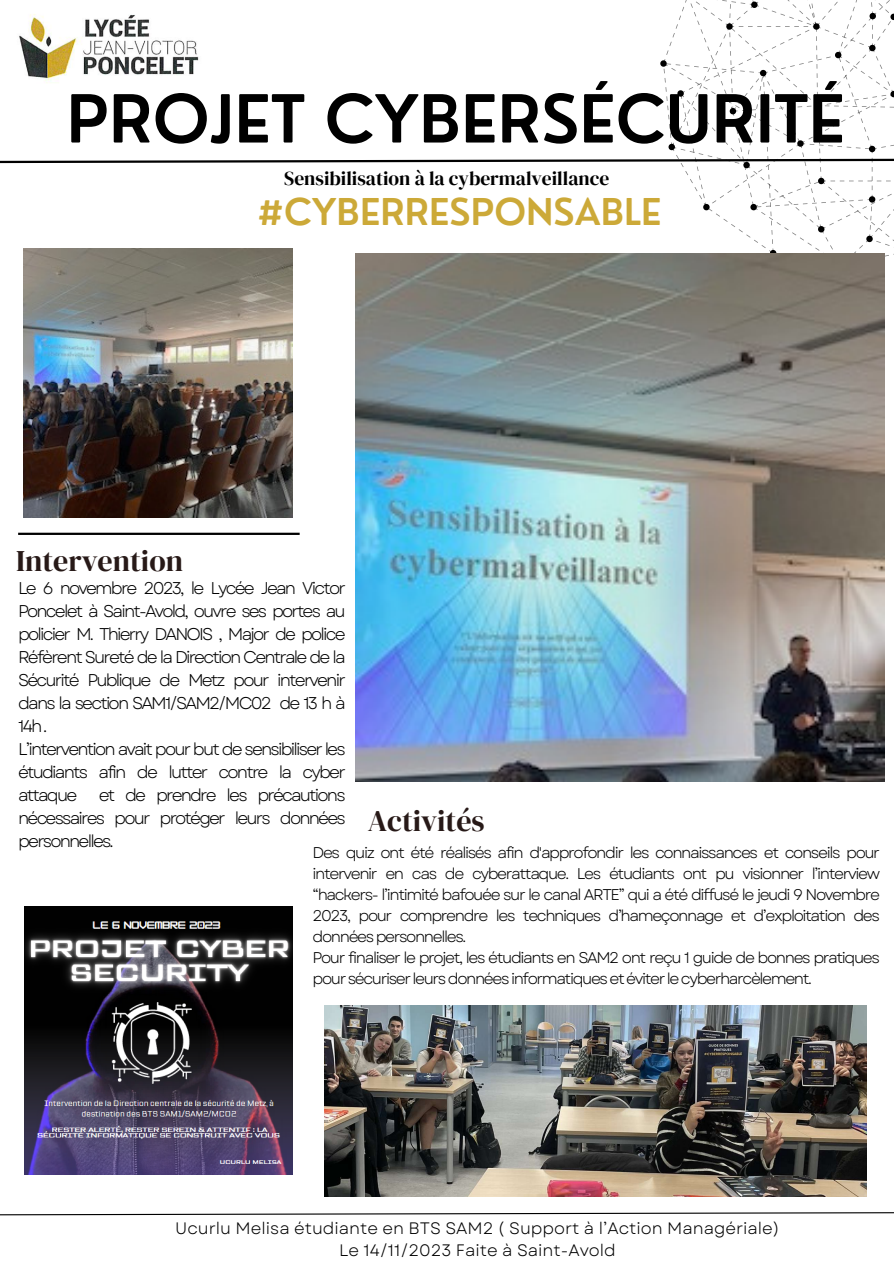
<style>
.page{position:relative;width:894px;height:1264px;background:#fff}
.page>*{position:absolute;margin:0;border:0;box-sizing:border-box;transform-origin:0 0}
.t1{font:600 64.5px "Nourd";color:#000}
.t2{font:600 36px "Nourd";color:#cca938}
.t3{font:30px "DM Serif Display";color:#271917}
.t4{font:19.5px "DM Serif Display";color:#000}
.t5{font:16.95px/23px "Garet";letter-spacing:-.11em;color:#000;text-align:justify}
.t6{font:16.5px "Garet";color:#000}
.t7{font:15.45px/21.1px "Garet";letter-spacing:-.09em;color:#000;text-align:justify}
</style>
<div class="page">
<svg style="left:0;top:0;width:894px;height:268px"></svg>
<svg style="left:0;top:1212px;width:893px;height:3px"></svg>
<hr style="left:18px;top:532px;width:281px;height:3px;background:#000">
<img style="left:355px;top:253px;width:529px;height:529px">
<img style="left:23px;top:248px;width:270px;height:269px">
<img style="left:25px;top:906px;width:268px;height:268px">
<img style="left:324px;top:1005px;width:542px;height:191px">
<img style="left:9px;top:9px;width:227px;height:77px">
<h4 class="t1" style="left:66px;top:78px;width:779px">PROJET CYBERSÉCURITÉ</h4>
<p class="t4" style="left:284px;top:165px;width:326px">Sensibilisation à la cybermalveillance</p>
<h2 class="t2" style="left:257px;top:188px;width:405px">#CYBERRESPONSABLE</h2>
<p class="t3" style="left:16px;top:540px;width:168px">Intervention</p>
<h3 class="t5" style="left:18px;top:576px;width:329px">Le 6 novembre 2023, le Lycée Jean Victor Poncelet à Saint-Avold, ouvre ses portes au policier M. Thierry DANOIS , Major de police Réfèrent Sureté de la Direction Centrale de la Sécurité Publique de Metz pour intervenir dans la section SAM1/SAM2/MC02 de 13 h à 14h .</h3>
<p class="t5" style="left:18px;top:737px;width:329px">L’intervention avait pour but de sensibiliser les étudiants afin de lutter contre la cyber attaque</p>
<p class="t5" style="left:18px;top:784px;width:329px;text-indent:81px">et de prendre les précautions nécessaires pour protéger leurs données personnelles.</p>
<p class="t3" style="left:367px;top:799px;width:118px">Activités</p>
<p class="t7" style="left:312px;top:841px;width:568px">Des quiz ont été réalisés afin d'approfondir les connaissances et conseils pour intervenir en cas de cyberattaque. Les étudiants ont pu visionner l’interview “hackers- l’intimité bafouée sur le canal ARTE” qui a été diffusé le jeudi 9 Novembre 2023, pour comprendre les techniques d’hameçonnage et d’exploitation des données personnelles.</p>
<h3 class="t7" style="left:312px;top:947px;width:568px">Pour finaliser le projet, les étudiants en SAM2 ont reçu 1 guide de bonnes pratiques pour sécuriser leurs données informatiques et éviter le cyberharcèlement.</h3>
<p class="t6" style="left:175px;top:1216px;width:606px">Ucurlu Melisa étudiante en BTS SAM2 ( Support à l’Action Managériale)</p>
<p class="t6" style="left:339px;top:1238px;width:278px">Le 14/11/2023 Faite à Saint-Avold</p>
</div>
